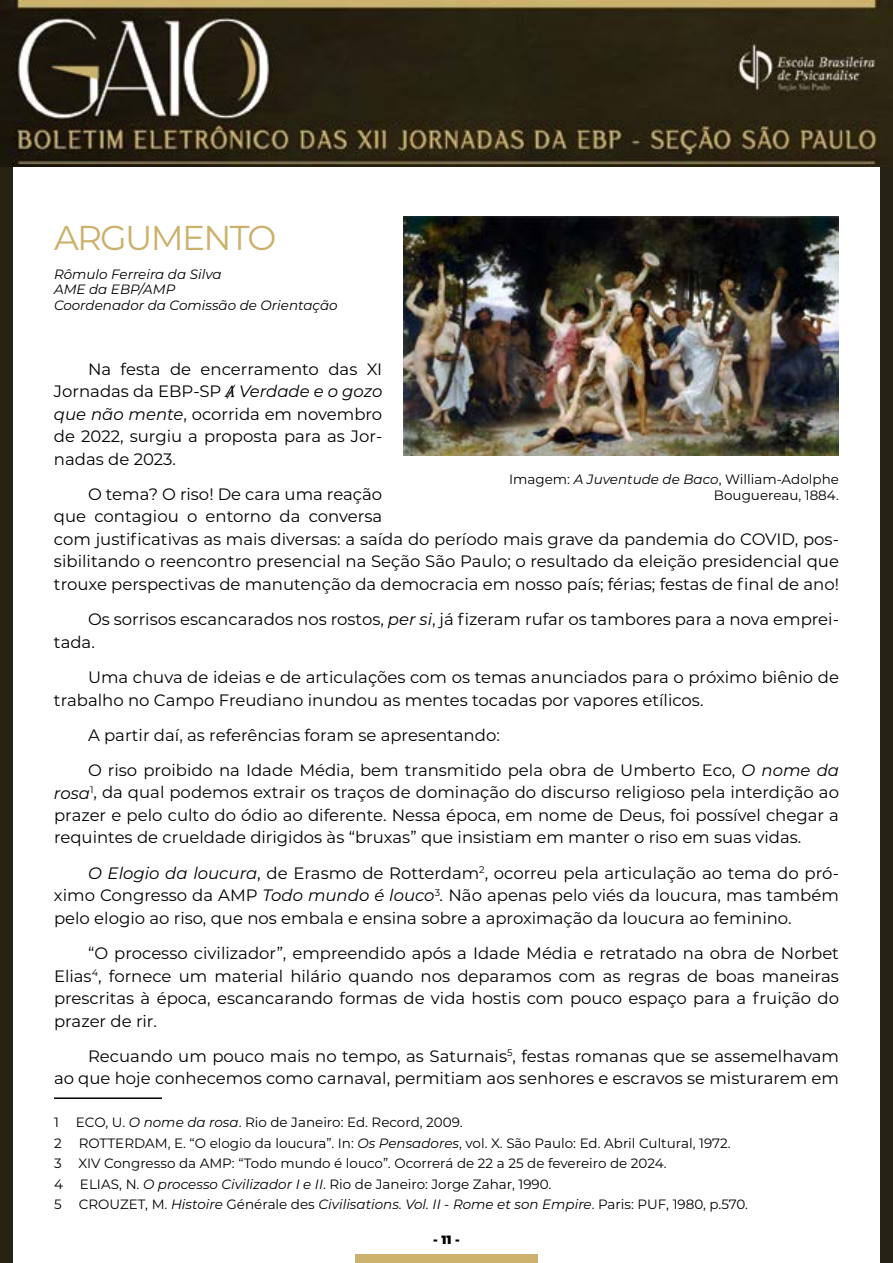
<style>
.page{position:relative;width:893px;height:1263px;background:#fff}
.page>*{position:absolute;margin:0;border:0;box-sizing:border-box;transform-origin:0 0}
.t1{font:34.5px "Montserrat";letter-spacing:-.05em;color:#ccb16c}
.t2{font:16.5px/22.5px "Montserrat";color:#000;text-align:justify}
.t3{font:13.5px/16.2px "Montserrat";color:#000;text-align:right}
.t4{font:italic 13.5px/15.6px "Montserrat";color:#000}
.t5{font:900 12px "Montserrat";color:#000}
.s1{font-style:italic}
.s2{font-style:normal}
</style>
<div class="page">
<div style="left:0;top:0;width:13px;height:1263px;background:#252213"></div>
<div style="left:880px;top:0;width:13px;height:1263px;background:#252213"></div>
<img style="left:0;top:0;width:893px;height:166px">
<div style="left:355px;top:1254px;width:183px;height:9px;background:#cdb26d"></div>
<hr style="left:54px;top:1097px;width:108px;height:2px;background:#000">
<img style="left:404px;top:217px;width:435px;height:238px">
<h1 class="t1" style="left:54px;top:214px;width:224px">ARGUMENTO</h1>
<p class="t4" style="left:54px;top:265px;width:285px">Rômulo Ferreira da Silva<br>AME da EBP/AMP<br>Coordenador da Comissão de Orientação</p>
<p class="t2" style="left:54px;top:357px;width:330px;text-indent:34px">Na festa de encerramento das XI Jornadas da EBP-SP <span class="s1">Verdade e o gozo que não mente</span>, ocorrida em novembro de 2022, surgiu a proposta para as Jor&shy;nadas de 2023.</p>
<p class="t2" style="left:54px;top:482px;width:787px;text-align:left;text-indent:34px">O tema? O riso! De cara uma reação<br>que contagiou o entorno da conversa<br>com justificativas as mais diversas: a saída do período mais grave da pandemia do COVID, pos&shy;sibilitando o reencontro presencial na Seção São Paulo; o resultado da eleição presidencial que trouxe perspectivas de manutenção da democracia em nosso país; férias; festas de final de ano!</p>
<p class="t2" style="left:54px;top:607px;width:786px;text-indent:34px">Os sorrisos escancarados nos rostos, <span class="s1">per si</span>, já fizeram rufar os tambores para a nova emprei&shy;tada.</p>
<p class="t2" style="left:54px;top:665px;width:786px;text-indent:34px">Uma chuva de ideias e de articulações com os temas anunciados para o próximo biênio de trabalho no Campo Freudiano inundou as mentes tocadas por vapores etílicos.</p>
<p class="t2" style="left:88px;top:717px;width:752px;line-height:35.2px">A partir daí, as referências foram se apresentando:<br>O riso proibido na Idade Média, bem transmitido pela obra de Umberto Eco, <span class="s1">O nome da</span></p>
<p class="t2" style="left:54px;top:781px;width:787px"><span class="s1">rosa</span><sup>1</sup>, da qual podemos extrair os traços de dominação do discurso religioso pela interdição ao prazer e pelo culto do ódio ao diferente. Nessa época, em nome de Deus, foi possível chegar a requintes de crueldade dirigidos às “bruxas” que insistiam em manter o riso em suas vidas.</p>
<p class="t2" style="left:54px;top:861px;width:786px;text-indent:34px"><span class="s1">O Elogio da loucura</span>, de Erasmo de Rotterdam<sup>2</sup>, ocorreu pela articulação ao tema do pró&shy;ximo Congresso da AMP <span class="s1">Todo mundo é louco</span><sup>3</sup><span class="s1">.</span> Não apenas pelo viés da loucura, mas também pelo elogio ao riso, que nos embala e ensina sobre a aproximação da loucura ao feminino.</p>
<p class="t2" style="left:54px;top:941px;width:786px;text-indent:34px">“O processo civilizador”, empreendido após a Idade Média e retratado na obra de Norbet Elias<sup>4</sup>, fornece um material hilário quando nos deparamos com as regras de boas maneiras prescritas à época, escancarando formas de vida hostis com pouco espaço para a fruição do prazer de rir.</p>
<p class="t2" style="left:54px;top:1044px;width:786px;text-align:right">Recuando um pouco mais no tempo, as Saturnais<sup>5</sup>, festas romanas que se assemelhavam<br>ao que hoje conhecemos como carnaval, permitiam aos senhores e escravos se misturarem em</p>
<p class="t3" style="left:54px;top:1114px;width:6px">1</p>
<p class="t3" style="left:76px;top:1114px;width:388px">ECO, U. <span class="s1">O nome da rosa</span>. Rio de Janeiro: Ed. Record, 2009.</p>
<p class="t3" style="left:54px;top:1134px;width:9px">2</p>
<p class="t3" style="left:79px;top:1134px;width:654px">ROTTERDAM, E. “O elogio da loucura”. In: <span class="s1">Os Pensadores</span>, vol. X. São Paulo: Ed. Abril Cultural, 1972.</p>
<p class="t3" style="left:54px;top:1155px;width:9px">3</p>
<p class="t3" style="left:79px;top:1155px;width:590px">XIV Congresso da AMP: “Todo mundo é louco”. Ocorrerá de 22 a 25 de fevereiro de 2024.</p>
<p class="t3" style="left:54px;top:1175px;width:10px">4</p>
<p class="t3" style="left:80px;top:1175px;width:473px">ELIAS, N. <span class="s1">O processo Civilizador I e II</span>. Rio de Janeiro: Jorge Zahar, 1990.</p>
<p class="t3" style="left:54px;top:1195px;width:9px">5</p>
<p class="t4" style="left:79px;top:1196px;width:671px"><span class="s2">CROUZET, M.</span> Histoire <span class="s2">Générale des</span> Civilisations. Vol. II - Rome et son Empire<span class="s2">. Paris: PUF, 1980, p.570.</span></p>
<p class="t3" style="left:509px;top:470px;width:331px">Imagem: <span class="s1">A Juventude de Baco</span>, William-Adolphe<br>Bouguereau, 1884.</p>
<p class="t5" style="left:433px;top:1231px;width:28px">- 11 -</p>
</div>
